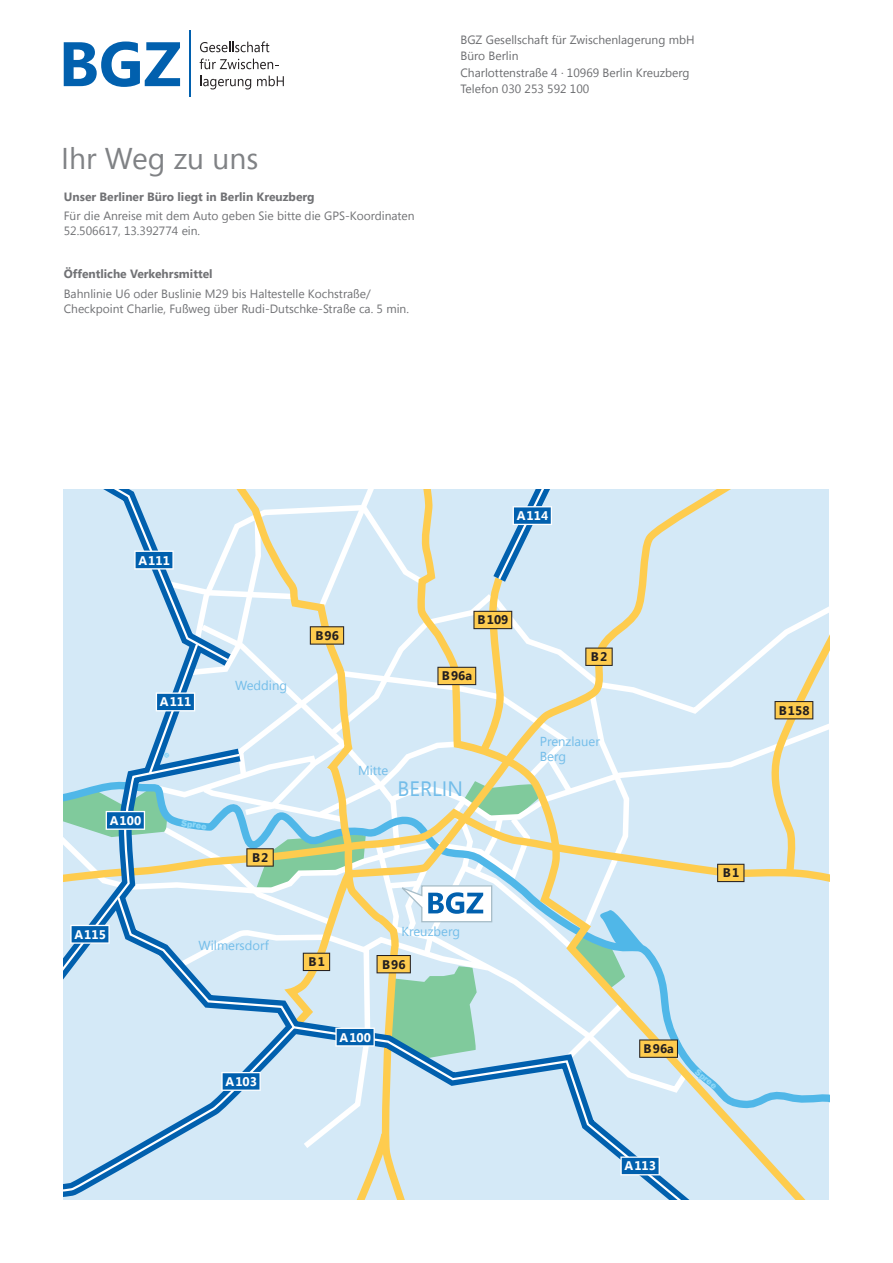
<style>
.page{position:relative;width:893px;height:1263px;background:#fff}
.page>*{position:absolute;margin:0;border:0;box-sizing:border-box;transform-origin:0 0}
.t1{font:30px "Segoe UI";color:#808285}
.t2{font:20.85px "Segoe UI";color:#73bde9}
.t3{font:13.05px/14.5px "Segoe UI";color:#73bde9}
.t4{font:700 12.6px "Segoe UI";color:#fff}
.t5{font:700 12.45px "Segoe UI";letter-spacing:.05em;color:#231f20}
.t6{font:12px/15px "Segoe UI";color:#717275}
.t7{font:12px/16.5px "Segoe UI";color:#6c6d70}
.t8{font:700 12px "Segoe UI";color:#717275}
.t9{font:800 9.15px "Franklin Gothic";color:#8dd7f7}
</style>
<div class="page">
<svg style="left:200px;top:41px;width:69px;height:11px"></svg>
<svg style="left:200px;top:58px;width:79px;height:11px"></svg>
<svg style="left:200px;top:76px;width:51px;height:13px"></svg>
<svg style="left:257px;top:76px;width:27px;height:10px"></svg>
<svg style="left:64px;top:42px;width:116px;height:45px"></svg>
<hr style="left:190px;top:30px;width:1px;height:67px;background:#0160ae">
<svg style="left:64px;top:489px;width:765px;height:710px;background:#cde2e8"></svg>
<h1 class="t1" style="left:61px;top:138px;width:199px">Ihr Weg zu uns</h1>
<p class="t8" style="left:64px;top:188px;width:252px">Unser Berliner Büro liegt in Berlin Kreuzberg</p>
<p class="t6" style="left:64px;top:208px;width:352px">Für die Anreise mit dem Auto geben Sie bitte die GPS-Koordinaten<br>52.506617, 13.392774 ein.</p>
<p class="t8" style="left:64px;top:265px;width:150px">Öffentliche Verkehrsmittel</p>
<p class="t6" style="left:64px;top:285px;width:347px">Bahnlinie U6 oder Buslinie M29 bis Haltestelle Kochstraße/<br>Checkpoint Charlie, Fußweg über Rudi-Dutschke-Straße ca. 5 min.</p>
<p class="t7" style="left:460px;top:31px;width:236px">BGZ Gesellschaft für Zwischenlagerung mbH<br>Büro Berlin<br>Charlottenstraße 4 · 10969 Berlin Kreuzberg<br>Telefon 030 253 592 100</p>
<p class="t4" style="left:138px;top:551px;width:33px">A111</p>
<p class="t4" style="left:160px;top:693px;width:33px">A111</p>
<p class="t9" style="left:159px;top:739px;width:21px;rotate:44deg">Elbe</p>
<p class="t4" style="left:110px;top:811px;width:33px">A100</p>
<p class="t9" style="left:182px;top:817px;width:27px;rotate:8deg">Spree</p>
<p class="t3" style="left:235px;top:678px;width:54px">Wedding</p>
<p class="t5" style="left:252px;top:849px;width:18px">B2</p>
<p class="t4" style="left:517px;top:507px;width:33px">A114</p>
<p class="t5" style="left:315px;top:627px;width:25px">B96</p>
<p class="t5" style="left:478px;top:611px;width:32px">B109</p>
<p class="t5" style="left:442px;top:667px;width:32px">B96a</p>
<p class="t3" style="left:358px;top:763px;width:32px">Mitte</p>
<h2 class="t2" style="left:398px;top:775px;width:67px">BERLIN</h2>
<p class="t5" style="left:591px;top:648px;width:18px">B2</p>
<p class="t3" style="left:540px;top:734px;width:62px">Prenzlauer<br>Berg</p>
<p class="t4" style="left:74px;top:925px;width:33px">A115</p>
<p class="t3" style="left:199px;top:938px;width:72px">Wilmersdorf</p>
<p class="t4" style="left:226px;top:1072px;width:33px">A103</p>
<p class="t3" style="left:402px;top:924px;width:60px">Kreuzberg</p>
<p class="t5" style="left:308px;top:953px;width:18px">B1</p>
<p class="t5" style="left:382px;top:955px;width:25px">B96</p>
<p class="t4" style="left:340px;top:1028px;width:33px">A100</p>
<p class="t5" style="left:723px;top:864px;width:18px">B1</p>
<p class="t5" style="left:644px;top:1040px;width:32px">B96a</p>
<p class="t9" style="left:700px;top:1066px;width:27px;rotate:40deg">Spree</p>
<p class="t4" style="left:625px;top:1157px;width:33px">A113</p>
<p class="t5" style="left:779px;top:701px;width:32px">B158</p>
</div>
